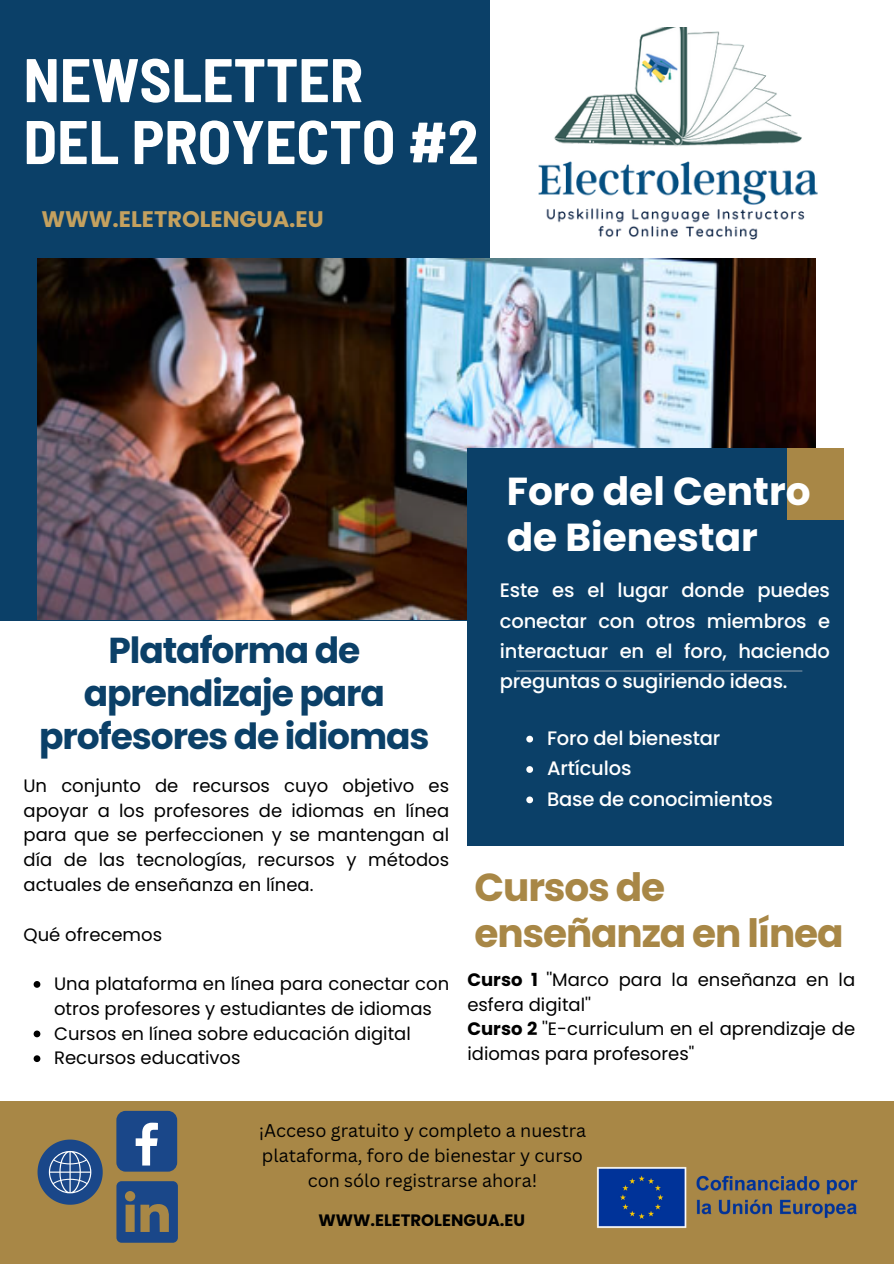
<style>
.page{position:relative;width:894px;height:1264px;background:#fff}
.page>*{position:absolute;margin:0;border:0;box-sizing:border-box;transform-origin:0 0}
.t1{font:700 semi-condensed 61.5px "Barlow";color:#fff}
.t2{font:700 39px/46.2px "Poppins";color:#fff}
.t3{font:700 39px/46.2px "Poppins";letter-spacing:-.03em;color:#a88746}
.t4{font:700 36px/42.8px "Poppins";letter-spacing:-.03em;color:#0b4068;text-align:center}
.t5{font:700 22.5px "Poppins";color:#c4a15f}
.t6{font:500 19.5px/30.3px "Poppins";letter-spacing:-.01em;color:#fff;text-align:justify}
.t7{font:18px/24.8px "Poppins";color:#000}
.t8{font:17.85px/24.8px "Canva Sans";color:#000;text-align:center}
.t9{font:700 16.5px "Poppins";color:#000}
.s1{font-weight:700}
</style>
<div class="page">
<div style="left:0;top:0;width:489px;height:621px;background:#0b4068"></div>
<div style="left:0;top:1100px;width:893px;height:163px;background:#a88746"></div>
<img style="left:38px;top:258px;width:777px;height:362px">
<div style="left:467px;top:448px;width:377px;height:398px;background:#0b4068"></div>
<div style="left:787px;top:448px;width:57px;height:71px;background:#a88746"></div>
<hr style="left:516px;top:670px;width:286px;height:1px;background:#7c93a4">
<img style="left:538px;top:27px;width:280px;height:213px">
<svg style="left:116px;top:1181px;width:62px;height:61px"></svg>
<div style="left:116px;top:1110px;width:61px;height:61px;background:#1a4789;border-radius:9px"></div>
<svg style="left:136px;top:1122px;width:22px;height:43px"></svg>
<svg style="left:38px;top:1139px;width:65px;height:65px"></svg>
<img style="left:597px;top:1167px;width:261px;height:61px">
<svg style="left:526px;top:735px;width:7px;height:7px"></svg>
<svg style="left:526px;top:766px;width:7px;height:6px"></svg>
<svg style="left:526px;top:796px;width:7px;height:7px"></svg>
<svg style="left:34px;top:981px;width:6px;height:6px"></svg>
<svg style="left:34px;top:1030px;width:6px;height:7px"></svg>
<svg style="left:34px;top:1055px;width:6px;height:7px"></svg>
<p class="t1" style="left:23px;top:41px;width:341px">NEWSLETTER</p>
<p class="t1" style="left:23px;top:102px;width:456px">DEL PROYECTO #2</p>
<p class="t5" style="left:42px;top:203px;width:283px">WWW.ELETROLENGUA.EU</p>
<p class="t4" style="left:39px;top:629px;width:392px">Plataforma de aprendizaje para profesores de idiomas</p>
<p class="t7" style="left:23px;top:773px;width:427px;text-align:justify">Un conjunto de recursos cuyo objetivo es apoyar a los profesores de idiomas en línea para que se perfeccionen y se mantengan al día de las tecnologías, recursos y métodos actuales de enseñanza en línea.</p>
<p class="t7" style="left:23px;top:921px;width:140px">Qué ofrecemos</p>
<p class="t7" style="left:54px;top:971px;width:396px">Una plataforma en línea para conectar con otros profesores y estudiantes de idiomas</p>
<p class="t7" style="left:54px;top:1020px;width:358px">Cursos en línea sobre educación digital</p>
<p class="t7" style="left:54px;top:1045px;width:188px">Recursos educativos</p>
<p class="t2" style="left:506px;top:468px;width:305px">Foro del Centro de Bienestar</p>
<p class="t6" style="left:500px;top:575px;width:331px">Este es el lugar donde puedes conectar con otros miembros e interactuar en el foro, haciendo preguntas o sugiriendo ideas.</p>
<p class="t6" style="left:547px;top:722px;width:175px">Foro del bienestar</p>
<p class="t6" style="left:547px;top:753px;width:86px">Artículos</p>
<p class="t6" style="left:547px;top:783px;width:227px">Base de conocimientos</p>
<p class="t3" style="left:474px;top:864px;width:370px">Cursos de enseñanza en línea</p>
<p class="t7" style="left:467px;top:967px;width:389px"><span class="s1">Curso 1</span> ''Marco para la enseñanza en la esfera digital''</p>
<p class="t7" style="left:467px;top:1016px;width:389px"><span class="s1">Curso 2</span> ''E-curriculum en el aprendizaje de idiomas para profesores''</p>
<p class="t8" style="left:258px;top:1117px;width:329px">¡Acceso gratuito y completo a nuestra plataforma, foro de bienestar y curso con sólo registrarse ahora!</p>
<p class="t9" style="left:318px;top:1208px;width:208px">WWW.ELETROLENGUA.EU</p>
</div>
